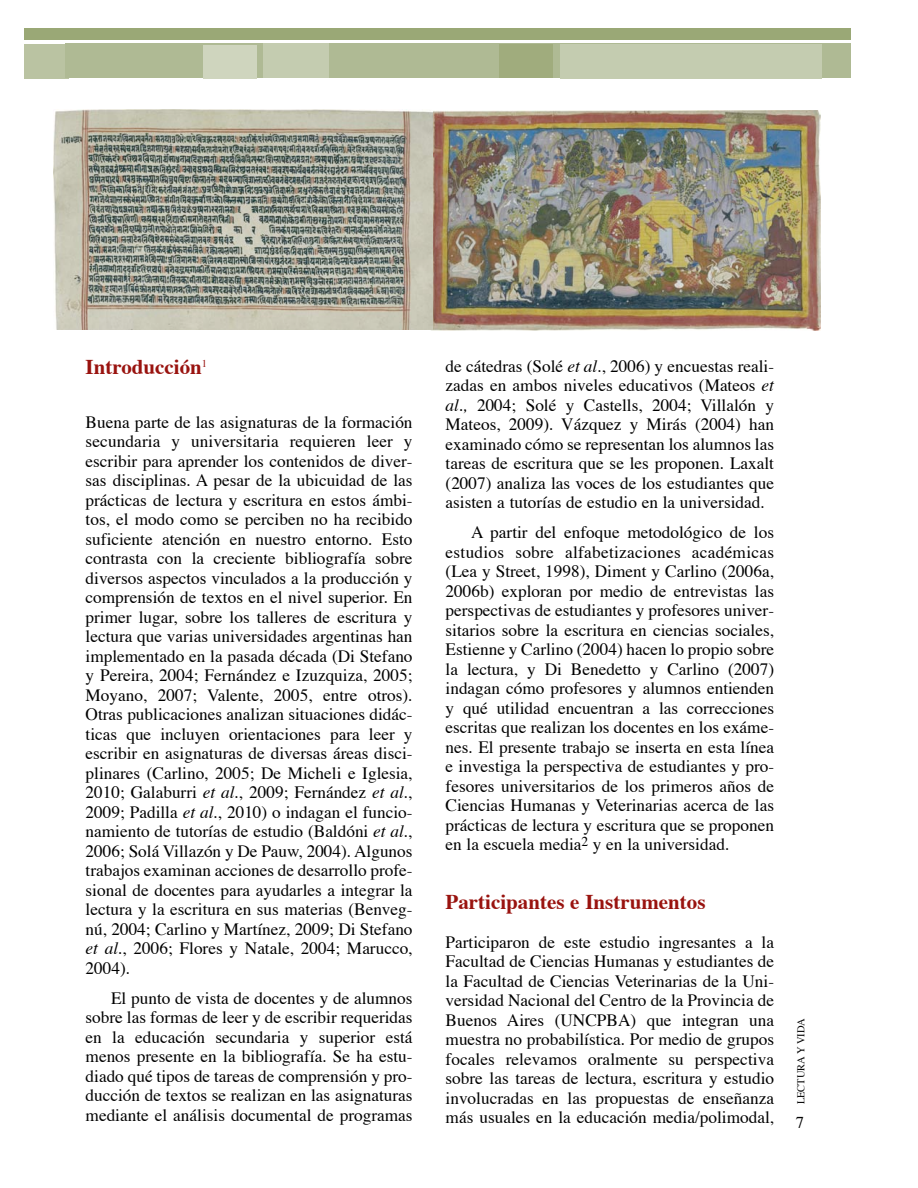
<style>
.page{position:relative;width:918px;height:1188px;background:#fff}
.page>*{position:absolute;margin:0;border:0;box-sizing:border-box;transform-origin:0 0}
.t1{font:700 21px "Times";color:#99130f}
.t2{font:17.25px/19.5px "Times";color:#000;text-align:justify}
.t3{font:16.5px "Times";color:#000}
.t4{font:10.5px "Times";color:#000}
.s1{font-style:italic}
</style>
<div class="page">
<div style="left:24px;top:28px;width:826px;height:12px;background:#9aa876"></div>
<div style="left:24px;top:44px;width:44px;height:34px;background:#bac3a2"></div>
<div style="left:66px;top:44px;width:784px;height:34px;background:#afba94"></div>
<div style="left:203px;top:45px;width:53px;height:33px;background:#cfd5be"></div>
<div style="left:263px;top:44px;width:66px;height:34px;background:#c4ccb0"></div>
<div style="left:560px;top:45px;width:262px;height:34px;background:#c4ccb0"></div>
<div style="left:499px;top:45px;width:53px;height:33px;background:#a0ac7d"></div>
<img style="left:431px;top:111px;width:389px;height:220px">
<img style="left:53px;top:109px;width:380px;height:220px">
<p class="t1" style="left:86px;top:358px;width:123px">Introducción<sup>1</sup></p>
<p class="t2" style="left:86px;top:414px;width:329px">Buena parte de las asignaturas de la formación secundaria y universitaria requieren leer y escribir para aprender los contenidos de diver&shy;sas disciplinas. A pesar de la ubicuidad de las prácticas de lectura y escritura en estos ámbi&shy;tos, el modo como se perciben no ha recibido suficiente atención en nuestro entorno. Esto contrasta con la creciente bibliografía sobre diversos aspectos vinculados a la producción y comprensión de textos en el nivel superior. En primer lugar, sobre los talleres de escritura y lectura que varias universidades argentinas han implementado en la pasada década (Di Stefano y Pereira, 2004; Fernández e Izuzquiza, 2005; Moyano, 2007; Valente, 2005, entre otros).<br>Otras publicaciones analizan situaciones didác&shy;ticas que incluyen orientaciones para leer y escribir en asignaturas de diversas áreas disci&shy;plinares (Carlino, 2005; De Micheli e Iglesia, 2010; Galaburri <span class="s1">et al.</span>, 2009; Fernández <span class="s1">et al</span>., 2009; Padilla <span class="s1">et al.</span>, 2010) o indagan el funcio&shy;namiento de tutorías de estudio (Baldóni <span class="s1">et al.</span>, 2006; Solá Villazón y De Pauw, 2004). Algunos trabajos examinan acciones de desarrollo profe&shy;sional de docentes para ayudarles a integrar la lectura y la escritura en sus materias (Benveg&shy;nú, 2004; Carlino y Martínez, 2009; Di Stefano <span class="s1">et al</span>., 2006; Flores y Natale, 2004; Marucco, 2004).</p>
<p class="t2" style="left:86px;top:990px;width:329px;text-indent:26px">El punto de vista de docentes y de alumnos sobre las formas de leer y de escribir requeridas en la educación secundaria y superior está menos presente en la bibliografía. Se ha estu&shy;diado qué tipos de tareas de comprensión y pro&shy;ducción de textos se realizan en las asignaturas mediante el análisis documental de programas</p>
<p class="t2" style="left:446px;top:358px;width:330px">de cátedras (Solé <span class="s1">et al.</span>, 2006) y encuestas reali&shy;zadas en ambos niveles educativos (Mateos <span class="s1">et al.,</span> 2004; Solé y Castells, 2004; Villalón y Mateos, 2009). Vázquez y Mirás (2004) han examinado cómo se representan los alumnos las tareas de escritura que se les proponen. Laxalt (2007) analiza las voces de los estudiantes que asisten a tutorías de estudio en la universidad.</p>
<p class="t2" style="left:446px;top:524px;width:330px;text-indent:26px">A partir del enfoque metodológico de los estudios sobre alfabetizaciones académicas (Lea y Street, 1998), Diment y Carlino (2006a, 2006b) exploran por medio de entrevistas las perspectivas de estudiantes y profesores univer&shy;sitarios sobre la escritura en ciencias sociales, Estienne y Carlino (2004) hacen lo propio sobre la lectura, y Di Benedetto y Carlino (2007) indagan cómo profesores y alumnos entienden y qué utilidad encuentran a las correcciones escritas que realizan los docentes en los exáme&shy;nes. El presente trabajo se inserta en esta línea e investiga la perspectiva de estudiantes y pro&shy;fesores universitarios de los primeros años de Ciencias Humanas y Veterinarias acerca de las prácticas de lectura y escritura que se proponen en la escuela media<sup>2</sup> y en la universidad.</p>
<p class="t1" style="left:446px;top:893px;width:261px">Participantes e Instrumentos</p>
<p class="t2" style="left:446px;top:934px;width:330px">Participaron de este estudio ingresantes a la Facultad de Ciencias Humanas y estudiantes de la Facultad de Ciencias Veterinarias de la Uni&shy;versidad Nacional del Centro de la Provincia de Buenos Aires (UNCPBA) que integran una muestra no probabilística. Por medio de grupos focales relevamos oralmente su perspectiva sobre las tareas de lectura, escritura y estudio involucradas en las propuestas de enseñanza más usuales en la educación media/polimodal,</p>
<p class="t4" style="left:796px;top:1104px;width:88px;rotate:-90deg">LECTURA Y VIDA</p>
<p class="t3" style="left:796px;top:1115px;width:10px">7</p>
</div>
